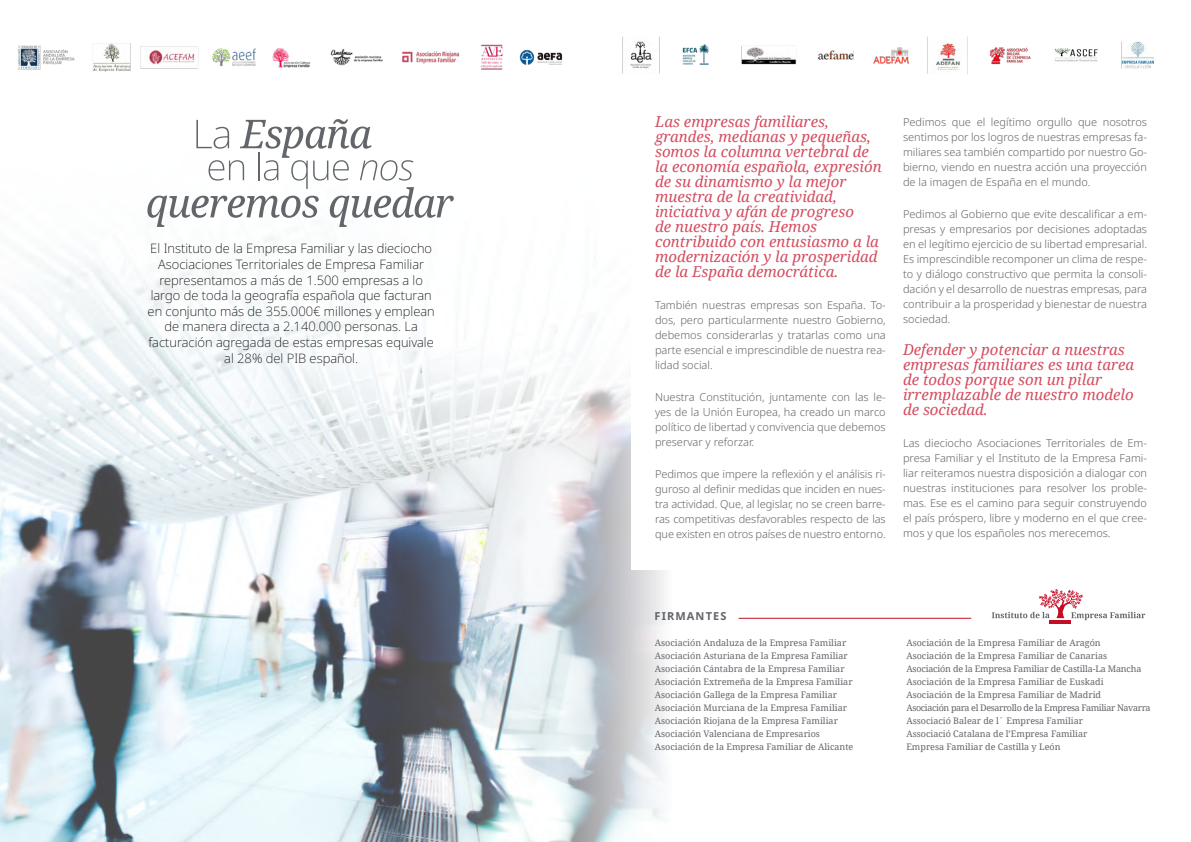
<style>
.page{position:relative;width:1191px;height:842px;background:#fff}
.page>*{position:absolute;margin:0;border:0;box-sizing:border-box;transform-origin:0 0}
.t1{font:italic 15px/15px "Noto Serif";color:#d44c5f}
.t2{font:200 13px/15.6px "Noto Sans";color:#000;text-align:center}
.t3{font:300 11px/15px "Noto Sans";color:#666665;text-align:justify}
.t4{font:700 11px "Noto Sans";letter-spacing:.1em;color:#62656a}
.t5{font:9px/13px "Noto Serif";color:#62656a}
</style>
<div class="page">
<img style="left:0;top:237px;width:593px;height:605px">
<svg style="left:360px;top:327px;width:599px;height:515px"></svg>
<div style="left:631px;top:118px;width:443px;height:452px;background:#fff"></div>
<hr style="left:1049px;top:620px;width:22px;height:3px;background:#c40d26">
<svg style="left:991px;top:589px;width:154px;height:31px"></svg>
<img style="left:17px;top:43px;width:546px;height:28px">
<img style="left:622px;top:37px;width:531px;height:37px">
<hr style="left:738px;top:618px;width:233px;height:1px;background:#c50e25">
<svg style="left:147px;top:119px;width:307px;height:108px"></svg>
<p class="t2" style="left:148px;top:241px;width:289px">El Instituto de la Empresa Familiar y las dieciocho Asociaciones Territoriales de Empresa Familiar representamos a más de 1.500 empresas a lo largo de toda la geografía española que facturan en conjunto más de 355.000€ millones y emplean de manera directa a 2.140.000 personas. La facturación agregada de estas empresas equivale al 28% del PIB español.</p>
<p class="t1" style="left:655px;top:113px;width:228px">Las empresas familiares, grandes, medianas y pequeñas, somos la columna vertebral de la economía española, expresión de su dinamismo y la mejor muestra de la creatividad, iniciativa y afán de progreso<br>de nuestro país. Hemos contribuido con entusiasmo a la modernización y la prosperidad de la España democrática.</p>
<p class="t3" style="left:655px;top:297px;width:232px">También nuestras empresas son España. To&shy;dos, pero particularmente nuestro Gobierno, debemos considerarlas y tratarlas como una parte esencial e imprescindible de nuestra rea&shy;lidad social.</p>
<p class="t3" style="left:655px;top:389px;width:232px">Nuestra Constitución, juntamente con las le&shy;yes de la Unión Europea, ha creado un marco político de libertad y convivencia que debemos preservar y reforzar.</p>
<p class="t3" style="left:655px;top:466px;width:232px">Pedimos que impere la reflexión y el análisis ri&shy;guroso al definir medidas que inciden en nues&shy;tra actividad. Que, al legislar, no se creen barre&shy;ras competitivas desfavorables respecto de las que existen en otros países de nuestro entorno.</p>
<p class="t3" style="left:903px;top:115px;width:245px">Pedimos que el legítimo orgullo que nosotros sentimos por los logros de nuestras empresas fa&shy;miliares sea también compartido por nuestro Go&shy;bierno, viendo en nuestra acción una proyección de la imagen de España en el mundo.</p>
<p class="t3" style="left:903px;top:207px;width:245px">Pedimos al Gobierno que evite descalificar a em&shy;presas y empresarios por decisiones adoptadas en el legítimo ejercicio de su libertad empresarial.<br>Es imprescindible recomponer un clima de respe&shy;to y diálogo constructivo que permita la consoli&shy;dación y el desarrollo de nuestras empresas, para contribuir a la prosperidad y bienestar de nuestra sociedad.</p>
<h1 class="t1" style="left:903px;top:341px;width:233px">Defender y potenciar a nuestras empresas familiares es una tarea de todos porque son un pilar irremplazable de nuestro modelo de sociedad.</h1>
<p class="t3" style="left:903px;top:436px;width:245px">Las dieciocho Asociaciones Territoriales de Em&shy;presa Familiar y el Instituto de la Empresa Fami&shy;liar reiteramos nuestra disposición a dialogar con nuestras instituciones para resolver los proble&shy;mas. Ese es el camino para seguir construyendo el país próspero, libre y moderno en el que cree&shy;mos y que los españoles nos merecemos.</p>
<p class="t4" style="left:654px;top:610px;width:73px">FIRMANTES</p>
<p class="t5" style="left:655px;top:636px;width:200px">Asociación Andaluza de la Empresa Familiar Asociación Asturiana de la Empresa Familiar Asociación Cántabra de la Empresa Familiar Asociación Extremeña de la Empresa Familiar Asociación Gallega de la Empresa Familiar Asociación Murciana de la Empresa Familiar Asociación Riojana de la Empresa Familiar Asociación Valenciana de Empresarios Asociación de la Empresa Familiar de Alicante</p>
<p class="t5" style="left:906px;top:636px;width:245px">Asociación de la Empresa Familiar de Aragón<br>Asociación de la Empresa Familiar de Canarias Asociación de la Empresa Familiar de Castilla-La Mancha Asociación de la Empresa Familiar de Euskadi Asociación de la Empresa Familiar de Madrid<br>Asociación para el Desarrollo de la Empresa Familiar Navarra Associació Balear de l´ Empresa Familiar<br>Associació Catalana de l’Empresa Familiar<br>Empresa Familiar de Castilla y León</p>
</div>
